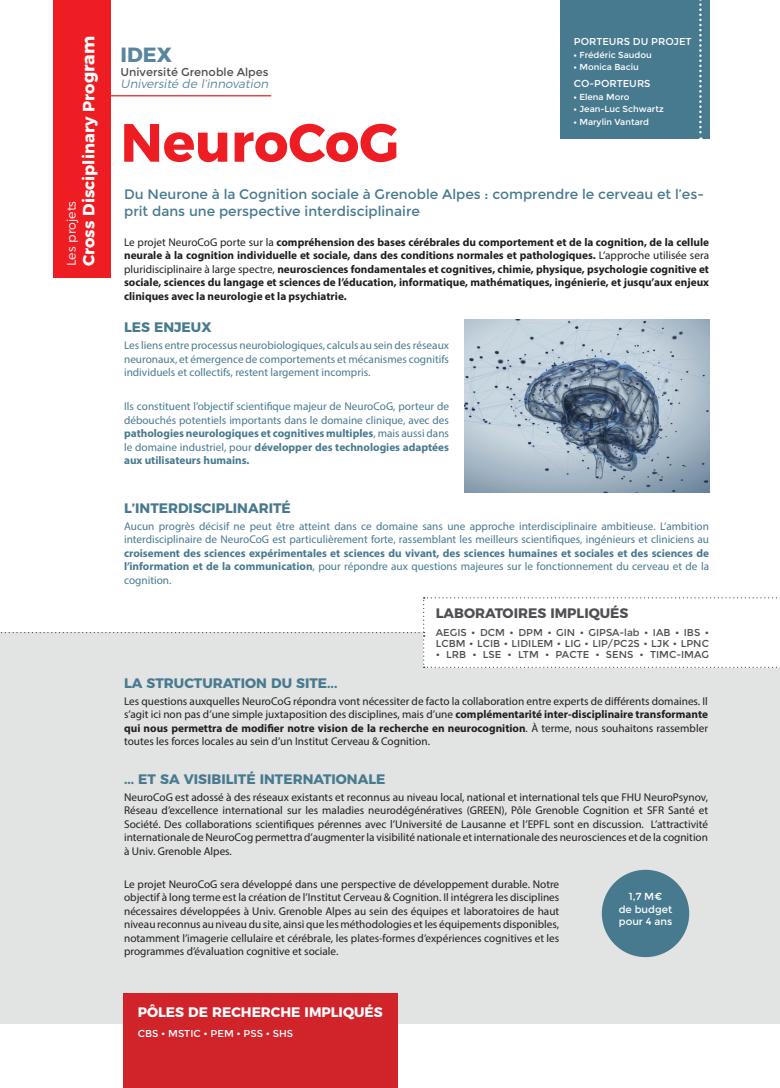
<style>
.page{position:relative;width:780px;height:1088px;background:#fff}
.page>*{position:absolute;margin:0;border:0;box-sizing:border-box;transform-origin:0 0}
.Projet_NOM{font:700 53.75px "Montserrat";color:#ee1d23}
.t1{font:700 20.5px "Montserrat";color:#59869d}
.t2{font:700 16.25px "Montserrat";color:#fff}
.Projet-INTRO{font:13.75px/16.5px "Montserrat";color:#487a8f}
.Projet-INTER-TITRE{font:700 13.75px "Montserrat";color:#487a8f}
.Projet-INTER-TITRE-2{font:700 13.75px "Montserrat";color:#fff}
.Projet-INTER-TITRE-3{font:700 13.75px "Montserrat";color:#4e5053}
.t3{font:300 12.5px "Montserrat";color:#fff}
.t4{font:italic 300 12px "Montserrat";color:#59869d}
.t5{font:11.38px "Montserrat";color:#4e5053}
.Projet-TEXTE_2{font:11.25px/13.5px "Myriad Pro";color:#231f20;text-align:justify}
.Projet-TEXTE_1{font:11.25px/13.5px "Myriad Pro";color:#487a8f;text-align:justify}
.Projet-TEXTE_2-2{font:700 11.25px/13.5px "Myriad Pro";color:#231f20;text-align:justify}
.t6{font:10.25px/12.2px "Montserrat";color:#fff;text-align:center}
.Projet-INTER-TITRE-4{font:10px/11.2px "Montserrat";color:#4e5053}
.Projet-INTER-TITRE-5{font:10px "Montserrat";color:#fff}
.t7{font:8.75px "Montserrat";color:#fff}
.s1{font-size:17.5px}
.s2{font-weight:700}
.s3{font-weight:400}
</style>
<div class="page">
<hr style="left:106px;top:95px;width:165px;height:1px;background:#ee1d23">
<div style="left:53px;top:0;width:58px;height:277px;background:#ee1d23"></div>
<div style="left:560px;top:0;width:149px;height:139px;background:#487a8f"></div>
<svg style="left:699px;top:0;width:2px;height:139px"></svg>
<div style="left:0;top:632px;width:780px;height:392px;background:#e2e3e3"></div>
<img style="left:464px;top:320px;width:245px;height:173px">
<div style="left:123px;top:993px;width:275px;height:95px;background:#d1232a"></div>
<svg style="left:1px;top:597px;width:779px;height:71px"></svg>
<div style="left:601px;top:870px;width:88px;height:87px;background:#487a8f;border-radius:50%"></div>
<h3 class="t2" style="left:75px;top:266px;width:232px;rotate:-90deg">Cross Disciplinary Pro<span class="s1">gram</span></h3>
<p class="t3" style="left:62px;top:266px;width:67px;rotate:-90deg">Les projets</p>
<p class="Projet-INTER-TITRE-5" style="left:574px;top:36px;width:119px">PORTEURS DU PROJET</p>
<p class="t7" style="left:574px;top:50px;width:79px"><span class="s2">•</span> Frédéric Saudou</p>
<p class="t7" style="left:574px;top:62px;width:66px"><span class="s2">•</span> Monica Baciu</p>
<p class="Projet-INTER-TITRE-5" style="left:574px;top:78px;width:78px">CO-PORTEURS</p>
<p class="t7" style="left:574px;top:92px;width:57px"><span class="s2">•</span> Elena Moro</p>
<p class="t7" style="left:574px;top:104px;width:91px"><span class="s2">•</span> Jean-Luc Schwartz</p>
<p class="t7" style="left:574px;top:117px;width:77px"><span class="s2">•</span> Marylin Vantard</p>
<h2 class="t1" style="left:120px;top:38px;width:53px">IDEX</h2>
<p class="t5" style="left:120px;top:65px;width:150px">Université Grenoble Alpes</p>
<p class="t4" style="left:120px;top:75px;width:152px">Université de l’innovation</p>
<p class="Projet_NOM" style="left:120px;top:98px;width:280px">NeuroCoG</p>
<p class="Projet-INTRO" style="left:124px;top:186px;width:581px">Du Neurone à la Cognition sociale à Grenoble Alpes : comprendre le cerveau et l’es&shy;prit dans une perspective interdisciplinaire</p>
<p class="Projet-TEXTE_2-2" style="left:124px;top:235px;width:586px"><span class="s3">Le projet NeuroCoG porte sur la</span> compréhension des bases cérébrales du comportement et de la cognition, de la cellule neurale à la cognition individuelle et sociale, dans des conditions normales et pathologiques. <span class="s3">L’approche utilisée sera pluridisciplinaire à large spectre,</span> neurosciences fondamentales et cognitives, chimie, physique, psychologie cognitive et sociale, sciences du langage et sciences de l’éducation, informatique, mathématiques, ingénierie, et jusqu’aux enjeux cliniques avec la neurologie et la psychiatrie.</p>
<p class="Projet-INTER-TITRE" style="left:124px;top:316px;width:89px">LES ENJEUX</p>
<p class="Projet-TEXTE_1" style="left:124px;top:339px;width:326px">Les liens entre processus neurobiologiques, calculs au sein des réseaux neuronaux, et émergence de comportements et mécanismes cognitifs individuels et collectifs, restent largement incompris.</p>
<p class="Projet-TEXTE_1" style="left:124px;top:400px;width:326px">Ils constituent l’objectif scientifique majeur de NeuroCoG, porteur de débouchés potentiels importants dans le domaine clinique, avec des <span class="s2">pathologies neurologiques et cognitives multiples</span>, mais aussi dans le domaine industriel, pour <span class="s2">développer des technologies adaptées aux utilisateurs humains.</span></p>
<p class="Projet-INTER-TITRE" style="left:124px;top:496px;width:168px">L’INTERDISCIPLINARITÉ</p>
<p class="Projet-TEXTE_1" style="left:124px;top:519px;width:586px">Aucun progrès décisif ne peut être atteint dans ce domaine sans une approche interdisciplinaire ambitieuse. L’ambition interdisciplinaire de NeuroCoG est particulièrement forte, rassemblant les meilleurs scientifiques, ingénieurs et cliniciens au <span class="s2">croisement des sciences expérimentales et sciences du vivant, des sciences humaines et sociales et des sciences de l’information et de la communication</span>, pour répondre aux questions majeures sur le fonctionnement du cerveau et de la cognition.</p>
<p class="Projet-INTER-TITRE-3" style="left:436px;top:602px;width:194px">LABORATOIRES IMPLIQUÉS</p>
<p class="Projet-INTER-TITRE-4" style="left:436px;top:627px;width:275px">AEGIS • DCM • DPM • GIN • GIPSA-lab • IAB • IBS •<br>LCBM • LCIB • LIDILEM • LIG • LIP/PC2S • LJK • LPNC</p>
<p class="Projet-INTER-TITRE-4" style="left:436px;top:649px;width:275px">• LRB • LSE • LTM • PACTE • SENS • TIMC-IMAG</p>
<p class="Projet-INTER-TITRE" style="left:124px;top:671px;width:215px">LA STRUCTURATION DU SITE...</p>
<p class="Projet-TEXTE_2" style="left:124px;top:694px;width:585px">Les questions auxquelles NeuroCoG répondra vont nécessiter de facto la collaboration entre experts de différents domaines. Il s’agit ici non pas d’une simple juxtaposition des disciplines, mais d’une <span class="s2">complémentarité inter-disciplinaire transformante qui nous permettra de modifier notre vision de la recherche en neurocognition</span>. À terme, nous souhaitons rassembler toutes les forces locales au sein d’un Institut Cerveau &amp; Cognition.</p>
<p class="Projet-INTER-TITRE" style="left:124px;top:767px;width:263px">... ET SA VISIBILITÉ INTERNATIONALE</p>
<p class="Projet-TEXTE_2" style="left:124px;top:790px;width:585px">NeuroCoG est adossé à des réseaux existants et reconnus au niveau local, national et international tels que FHU NeuroPsynov, Réseau d’excellence international sur les maladies neurodégénératives (GREEN), Pôle Grenoble Cognition et SFR Santé et Société. Des collaborations scientifiques pérennes avec l’Université de Lausanne et l’EPFL sont en discussion. L’attractivité internationale de NeuroCog permettra d’augmenter la visibilité nationale et internationale des neurosciences et de la cognition à Univ. Grenoble Alpes.</p>
<p class="Projet-TEXTE_2" style="left:124px;top:877px;width:437px">Le projet NeuroCoG sera développé dans une perspective de développement durable. Notre objectif à long terme est la création de l’Institut Cerveau &amp; Cognition. Il intégrera les disciplines nécessaires développées à Univ. Grenoble Alpes au sein des équipes et laboratoires de haut niveau reconnus au niveau du site, ainsi que les méthodologies et les équipements disponibles, notamment l’imagerie cellulaire et cérébrale, les plates-formes d’expériences cognitives et les programmes d’évaluation cognitive et sociale.</p>
<p class="Projet-INTER-TITRE-2" style="left:138px;top:1001px;width:246px">PÔLES DE RECHERCHE IMPLIQUÉS</p>
<p class="Projet-INTER-TITRE-5" style="left:138px;top:1028px;width:157px">CBS • MSTIC • PEM • PSS • SHS</p>
<p class="t6" style="left:618px;top:891px;width:55px">1,7 M€<br>de budget</p>
<p class="t6" style="left:618px;top:915px;width:55px">pour 4 ans</p>
</div>
